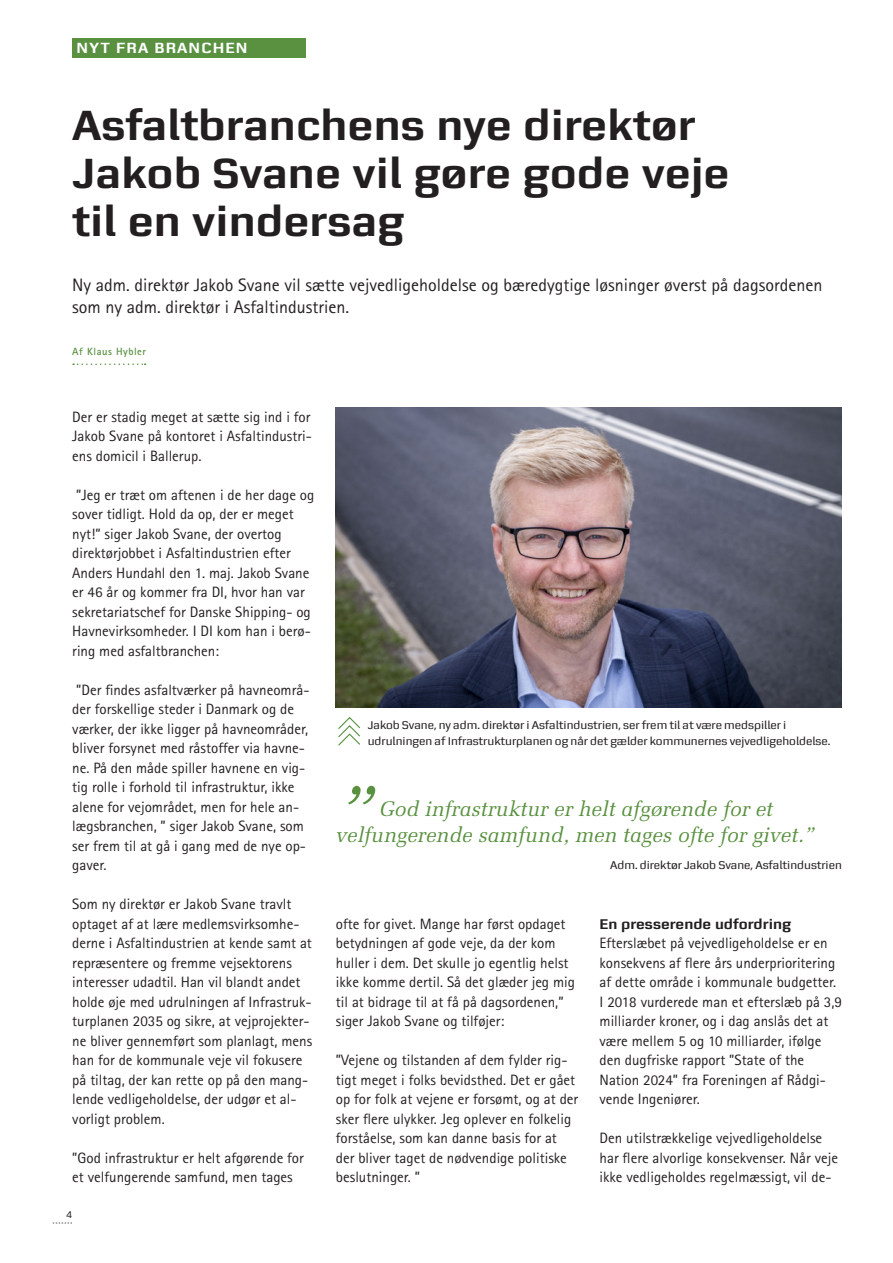
<style>
.page{position:relative;width:893px;height:1263px;background:#fff}
.page>*{position:absolute;margin:0;border:0;box-sizing:border-box;transform-origin:0 0}
.Artikel_Citat{font:italic 75px "Melior LT Std";color:#599140}
.Artikel_Overskrift_30_pt{font:700 45px/48px "Zetta Sans";color:#231f20}
.Artikel_Citat-2{font:italic 21px/25.5px "Melior LT Std";color:#599140;text-align:center}
.Artike_manchet{font:18px/22.5px "Rotis Sans Serif Std";color:#231f20}
.t1{font:700 15.75px "Zetta Sans";letter-spacing:.07em;color:#fff}
.Artikel_brød{font:15px/19.5px "Rotis Sans Serif Std";color:#231f20}
.Artikel_mellemrubrik{font:700 15px "Zetta Sans";color:#231f20}
.Artikel_billedetekst_sort{font:12px/16.5px "Zetta Sans";color:#231f20}
.Kolofon_brød{font:12px "Zetta Sans";color:#231f20}
.Forfatter{font:700 10.5px "Rotis Sans Serif Std";letter-spacing:.05em;color:#599140}
.t2{font:10.5px "Zetta Sans";color:#231f20}
</style>
<div class="page">
<svg style="left:73px;top:363px;width:73px;height:2px"></svg>
<img style="left:336px;top:407px;width:506px;height:300px">
<svg style="left:338px;top:717px;width:22px;height:29px"></svg>
<div style="left:72px;top:38px;width:234px;height:19px;background:#599140"></div>
<svg style="left:53px;top:1222px;width:19px;height:1px"></svg>
<p class="t1" style="left:77px;top:39px;width:172px">NYT FRA BRANCHEN</p>
<p class="Artikel_Overskrift_30_pt" style="left:72px;top:101px;width:659px">Asfaltbranchens nye direktør<br>Jakob Svane vil gøre gode veje til en vindersag</p>
<p class="Artike_manchet" style="left:72px;top:273px;width:752px">Ny adm. direktør Jakob Svane vil sætte vejvedligeholdelse og bæredygtige løsninger øverst på dagsordenen som ny adm. direktør i Asfaltindustrien.</p>
<p class="Forfatter" style="left:72px;top:345px;width:75px">Af Klaus Hybler</p>
<p class="Artikel_brød" style="left:72px;top:407px;width:241px;text-align:justify">Der er stadig meget at sætte sig ind i for Jakob Svane på kontoret i Asfaltindustri&shy;ens domicil i Ballerup.</p>
<p class="Artikel_brød" style="left:72px;top:485px;width:244px">”Jeg er træt om aftenen i de her dage og sover tidligt. Hold da op, der er meget nyt!” siger Jakob Svane, der overtog direktørjobbet i Asfaltindustrien efter Anders Hundahl den 1. maj. Jakob Svane er 46 år og kommer fra DI, hvor han var sekretariatschef for Danske Shipping- og Havnevirksomheder. I DI kom han i berø&shy;ring med asfaltbranchen:</p>
<p class="Artikel_brød" style="left:72px;top:680px;width:239px">”Der findes asfaltværker på havneområ&shy;der forskellige steder i Danmark og de værker, der ikke ligger på havneområder, bliver forsynet med råstoffer via havne&shy;ne. På den måde spiller havnene en vig&shy;tig rolle i forhold til infrastruktur, ikke alene for vejområdet, men for hele an&shy;lægsbranchen, ” siger Jakob Svane, som ser frem til at gå i gang med de nye op&shy;gaver.</p>
<p class="Artikel_brød" style="left:72px;top:894px;width:241px">Som ny direktør er Jakob Svane travlt optaget af at lære medlemsvirksomhe&shy;derne i Asfaltindustrien at kende samt at repræsentere og fremme vejsektorens interesser udadtil. Han vil blandt andet holde øje med udrulningen af Infrastruk&shy;turplanen 2035 og sikre, at vejprojekter&shy;ne bliver gennemført som planlagt, mens han for de kommunale veje vil fokusere på tiltag, der kan rette op på den mang&shy;lende vedligeholdelse, der udgør et al&shy;vorligt problem.</p>
<p class="Artikel_brød" style="left:72px;top:1148px;width:233px">”God infrastruktur er helt afgørende for et velfungerende samfund, men tages</p>
<p class="t2" style="left:66px;top:1209px;width:8px">4</p>
<p class="Artikel_billedetekst_sort" style="left:368px;top:716px;width:464px">Jakob Svane, ny adm. direktør i Asfaltindustrien, ser frem til at være medspiller i udrulningen af Infrastrukturplanen og når det gælder kommunernes vejvedligeholdelse.</p>
<p class="Artikel_Citat" style="left:336px;top:769px;width:39px">”</p>
<p class="Artikel_Citat-2" style="left:336px;top:796px;width:480px">God infrastruktur er helt afgørende for et velfungerende samfund, men tages ofte for givet.”</p>
<p class="Kolofon_brød" style="left:610px;top:858px;width:233px">Adm. direktør Jakob Svane, Asfaltindustrien</p>
<p class="Artikel_brød" style="left:336px;top:914px;width:241px">ofte for givet. Mange har først opdaget betydningen af gode veje, da der kom huller i dem. Det skulle jo egentlig helst ikke komme dertil. Så det glæder jeg mig til at bidrage til at få på dagsordenen,” siger Jakob Svane og tilføjer:</p>
<p class="Artikel_brød" style="left:336px;top:1050px;width:244px">”Vejene og tilstanden af dem fylder rig&shy;tigt meget i folks bevidsthed. Det er gået op for folk at vejene er forsømt, og at der sker flere ulykker. Jeg oplever en folkelig forståelse, som kan danne basis for at der bliver taget de nødvendige politiske beslutninger. ”</p>
<p class="Artikel_mellemrubrik" style="left:600px;top:915px;width:193px">En presserende udfordring</p>
<p class="Artikel_brød" style="left:600px;top:933px;width:244px">Efterslæbet på vejvedligeholdelse er en konsekvens af flere års underprioritering af dette område i kommunale budgetter.<br>I 2018 vurderede man et efterslæb på 3,9 milliarder kroner, og i dag anslås det at være mellem 5 og 10 milliarder, ifølge den dugfriske rapport ”State of the Nation 2024” fra Foreningen af Rådgi&shy;vende Ingeniører.</p>
<p class="Artikel_brød" style="left:600px;top:1128px;width:240px">Den utilstrækkelige vejvedligeholdelse har flere alvorlige konsekvenser. Når veje ikke vedligeholdes regelmæssigt, vil de-</p>
</div>
